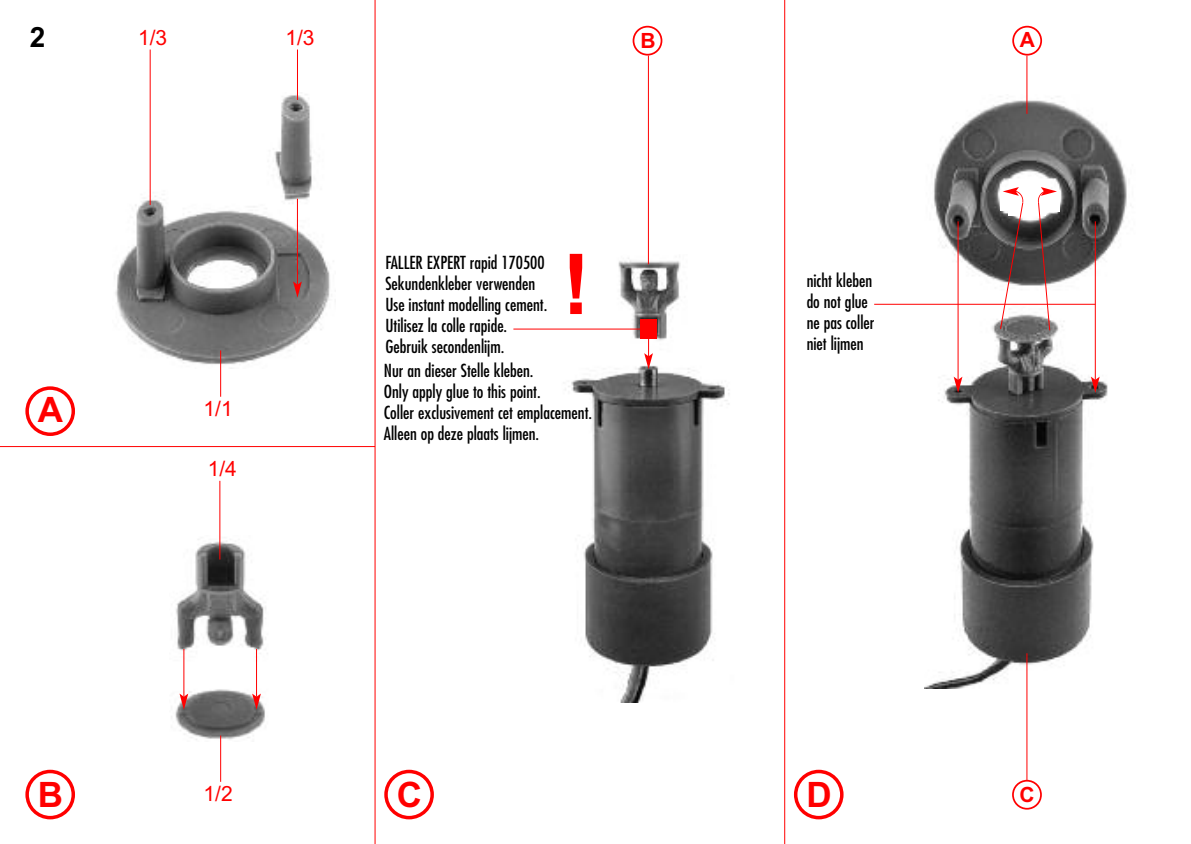
<style>
.page{position:relative;width:1191px;height:844px;background:#fff}
.page>*{position:absolute;margin:0;border:0;box-sizing:border-box;transform-origin:0 0}
.t1{font:700 84px "Arial";color:#f00}
.t2{font:700 35px "Arial";color:#f00}
.t3{font:700 28px "Arial";color:#000}
.t4{font:21px "Arial";color:#f00}
.t5{font:700 21px "Arial";color:#f00}
.t6{font:condensed 17.5px/21px "Futura Std";color:#000}
</style>
<div class="page">
<hr style="left:374px;top:0;width:1px;height:843px;background:#f00">
<hr style="left:784px;top:0;width:1px;height:843px;background:#f00">
<hr style="left:0;top:446px;width:375px;height:1px;background:#f00">
<img style="left:115px;top:92px;width:215px;height:276px">
<img style="left:171px;top:535px;width:95px;height:206px">
<img style="left:563px;top:255px;width:167px;height:447px">
<img style="left:924px;top:95px;width:203px;height:593px">
<svg style="left:25px;top:386px;width:50px;height:50px"></svg>
<svg style="left:25px;top:769px;width:50px;height:50px"></svg>
<svg style="left:384px;top:769px;width:50px;height:50px"></svg>
<svg style="left:794px;top:769px;width:49px;height:50px"></svg>
<svg style="left:1012px;top:26px;width:30px;height:30px"></svg>
<svg style="left:632px;top:26px;width:30px;height:30px"></svg>
<svg style="left:1012px;top:779px;width:29px;height:30px"></svg>
<hr style="left:297px;top:199px;width:1px;height:85px;background:#f00">
<svg style="left:293px;top:281px;width:9px;height:16px"></svg>
<hr style="left:648px;top:319px;width:1px;height:37px;background:#f00">
<svg style="left:644px;top:353px;width:9px;height:16px"></svg>
<hr style="left:957px;top:221px;width:1px;height:158px;background:#f00">
<svg style="left:953px;top:376px;width:9px;height:17px"></svg>
<hr style="left:1094px;top:221px;width:1px;height:158px;background:#f00">
<svg style="left:1091px;top:376px;width:8px;height:17px"></svg>
<hr style="left:183px;top:649px;width:1px;height:47px;background:#f00">
<svg style="left:179px;top:693px;width:9px;height:16px"></svg>
<hr style="left:256px;top:649px;width:1px;height:47px;background:#f00">
<svg style="left:252px;top:693px;width:9px;height:16px"></svg>
<hr style="left:150px;top:49px;width:1px;height:156px;background:#f00">
<hr style="left:219px;top:480px;width:1px;height:79px;background:#f00">
<hr style="left:297px;top:49px;width:1px;height:51px;background:#f00">
<hr style="left:648px;top:56px;width:1px;height:208px;background:#f00">
<hr style="left:1026px;top:56px;width:1px;height:58px;background:#f00">
<hr style="left:1026px;top:653px;width:1px;height:127px;background:#f00">
<hr style="left:220px;top:350px;width:1px;height:46px;background:#f00">
<hr style="left:220px;top:735px;width:1px;height:46px;background:#f00">
<hr style="left:513px;top:328px;width:135px;height:1px;background:#f00">
<hr style="left:874px;top:304px;width:221px;height:1px;background:#f00">
<div style="left:640px;top:319px;width:17px;height:20px;background:#f00"></div>
<div style="left:1043px;top:190px;width:16px;height:21px;background:#fff"></div>
<div style="left:1008px;top:202px;width:37px;height:14px;background:#fff"></div>
<svg style="left:999px;top:187px;width:25px;height:143px"></svg>
<svg style="left:1037px;top:187px;width:20px;height:144px"></svg>
<h3 class="t3" style="left:30px;top:21px;width:17px">2</h3>
<p class="t4" style="left:138px;top:25px;width:31px">1/3</p>
<p class="t4" style="left:285px;top:25px;width:31px">1/3</p>
<p class="t5" style="left:640px;top:28px;width:17px">B</p>
<p class="t5" style="left:1019px;top:28px;width:17px">A</p>
<h2 class="t2" style="left:38px;top:389px;width:27px">A</h2>
<p class="t4" style="left:203px;top:396px;width:31px">1/1</p>
<p class="t4" style="left:208px;top:456px;width:31px">1/4</p>
<p class="t6" style="left:385px;top:252px;width:163px">FALLER EXPERT rapid 170500<br>Sekundenkleber verwenden<br>Use instant modelling cement.<br>Utilisez la colle rapide.<br>Gebruik secondenlijm.</p>
<h1 class="t1" style="left:562px;top:236px;width:29px">!</h1>
<p class="t6" style="left:384px;top:361px;width:210px">Nur an dieser Stelle kleben.<br>Only apply glue to this point.<br>Coller exclusivement cet emplacement.<br>Alleen op deze plaats lijmen.</p>
<p class="t6" style="left:806px;top:271px;width:69px">nicht kleben do not glue ne pas coller niet lijmen</p>
<h2 class="t2" style="left:38px;top:774px;width:27px">B</h2>
<h2 class="t2" style="left:397px;top:774px;width:27px">C</h2>
<h2 class="t2" style="left:806px;top:774px;width:27px">D</h2>
<p class="t4" style="left:203px;top:781px;width:31px">1/2</p>
<p class="t5" style="left:1019px;top:782px;width:17px">C</p>
</div>
